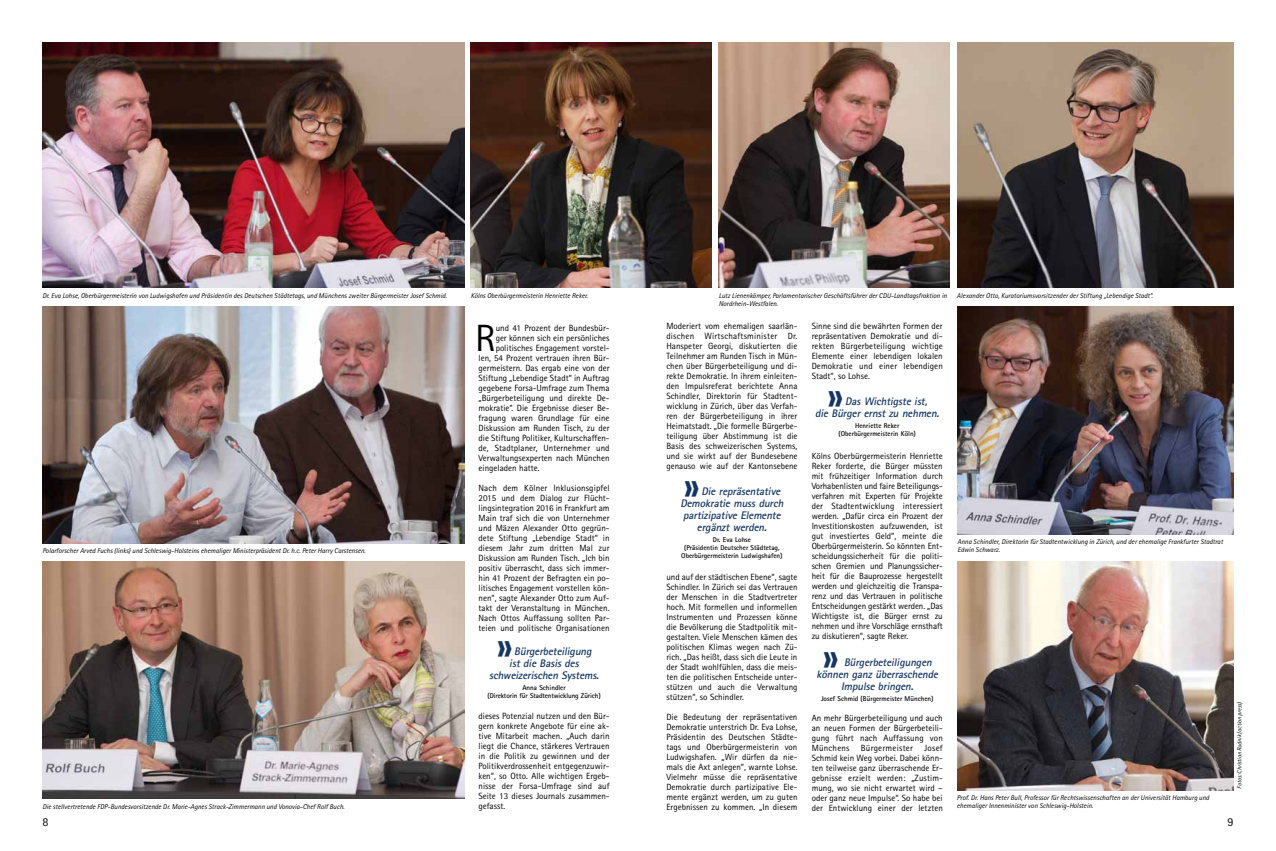
<style>
.page{position:relative;width:1276px;height:851px;background:#fff}
.page>*{position:absolute;margin:0;border:0;box-sizing:border-box;transform-origin:0 0}
.t1{font:800 40px "Rotis Sans Serif";color:#133663}
.t2{font:38px "Rotis Sans Serif";color:#000}
.t3{font:12px "Rotis Sans Serif";color:#000}
.t4{font:italic 700 11px/12px "Rotis Sans Serif";color:#133663}
.t5{font:9px/10px "Rotis Sans Serif";color:#000;text-align:justify}
.t6{font:italic 7px/8px "Rotis Sans Serif";color:#000}
.t7{font:700 7px/8px "Rotis Sans Serif";color:#000;text-align:center}
.t8{font:italic 6px "Rotis Sans Serif";letter-spacing:-.01em;color:#000}
</style>
<div class="page">
<img style="left:43px;top:43px;width:421px;height:244px">
<img style="left:957px;top:561px;width:276px;height:228px">
<img style="left:43px;top:561px;width:421px;height:237px">
<img style="left:957px;top:306px;width:276px;height:228px">
<img style="left:43px;top:306px;width:421px;height:237px">
<img style="left:471px;top:43px;width:240px;height:244px">
<img style="left:957px;top:43px;width:276px;height:244px">
<img style="left:719px;top:43px;width:231px;height:244px">
<p class="t6" style="left:42px;top:291px;width:406px">Dr. Eva Lohse, Oberbürgermeisterin von Ludwigshafen und Präsidentin des Deutschen Städtetags, und Münchens zweiter Bürgermeister Josef Schmid.</p>
<p class="t6" style="left:471px;top:291px;width:119px">Kölns Oberbürgermeisterin Henriette Reker.</p>
<p class="t6" style="left:957px;top:291px;width:197px">Alexander Otto, Kuratoriumsvorsitzender der Stiftung „Lebendige Stadt“.</p>
<p class="t6" style="left:719px;top:291px;width:230px">Lutz Lienenkämper, Parlamentarischer Geschäftsführer der CDU-Landtagsfraktion in<br>Nordrhein-Westfalen.</p>
<p class="t5" style="left:666px;top:321px;width:133px">Moderiert vom ehemaligen saarlän&shy;dischen Wirtschaftsminister Dr.<br>Hanspeter Georgi, diskutierten die Teilnehmer am Runden Tisch in Mün&shy;chen über Bürgerbeteiligung und di&shy;rekte Demokratie. In ihrem einleiten&shy;den Impulsreferat berichtete Anna Schindler, Direktorin für Stadtent&shy;wicklung in Zürich, über das Verfah&shy;ren der Bürgerbeteiligung in ihrer Heimatstadt. „Die formelle Bürgerbe&shy;teiligung über Abstimmung ist die Basis des schweizerischen Systems, und sie wirkt auf der Bundesebene genauso wie auf der Kantonsebene</p>
<p class="t5" style="left:811px;top:321px;width:133px">Sinne sind die bewährten Formen der repräsentativen Demokratie und di&shy;rekten Bürgerbeteiligung wichtige Elemente einer lebendigen lokalen Demokratie und einer lebendigen Stadt“, so Lohse.</p>
<h2 class="t2" style="left:475px;top:315px;width:22px">R</h2>
<p class="t5" style="left:496px;top:323px;width:115px">und 41 Prozent der Bundesbür-</p>
<p class="t5" style="left:496px;top:333px;width:115px">ger können sich ein persönliches</p>
<p class="t5" style="left:496px;top:343px;width:115px">politisches Engagement vorstel-</p>
<p class="t5" style="left:478px;top:353px;width:133px">len, 54 Prozent vertrauen ihren Bür-</p>
<p class="t5" style="left:478px;top:363px;width:133px">germeistern. Das ergab eine von der</p>
<p class="t5" style="left:478px;top:373px;width:133px">Stiftung „Lebendige Stadt“ in Auftrag</p>
<p class="t5" style="left:478px;top:383px;width:133px">gegebene Forsa-Umfrage zum Thema</p>
<p class="t5" style="left:478px;top:393px;width:133px">„Bürgerbeteiligung und direkte De-</p>
<p class="t5" style="left:478px;top:403px;width:133px">mokratie“. Die Ergebnisse dieser Be-</p>
<p class="t5" style="left:478px;top:413px;width:133px">fragung waren Grundlage für eine</p>
<p class="t5" style="left:478px;top:423px;width:133px">Diskussion am Runden Tisch, zu der</p>
<p class="t5" style="left:478px;top:433px;width:133px">die Stiftung Politiker, Kulturschaffen-</p>
<p class="t5" style="left:478px;top:443px;width:133px">de, Stadtplaner, Unternehmer und</p>
<p class="t5" style="left:478px;top:453px;width:133px">Verwaltungsexperten nach München</p>
<p class="t5" style="left:478px;top:463px;width:63px">eingeladen hatte.</p>
<p class="t5" style="left:478px;top:483px;width:133px">Nach dem Kölner Inklusionsgipfel 2015 und dem Dialog zur Flücht&shy;lingsintegration 2016 in Frankfurt am Main traf sich die von Unternehmer und Mäzen Alexander Otto gegrün&shy;dete Stiftung „Lebendige Stadt“ in diesem Jahr zum dritten Mal zur Diskussion am Runden Tisch. „Ich bin positiv überrascht, dass sich immer&shy;hin 41 Prozent der Befragten ein po&shy;litisches Engagement vorstellen kön&shy;nen“, sagte Alexander Otto zum Auf&shy;takt der Veranstaltung in München.<br>Nach Ottos Auffassung sollten Par&shy;teien und politische Organisationen</p>
<h1 class="t1" style="left:827px;top:370px;width:18px">»</h1>
<p class="t4" style="left:815px;top:395px;width:128px;text-indent:30px">Das Wichtigste ist, die Bürger ernst zu nehmen.</p>
<p class="t7" style="left:838px;top:421px;width:79px">Henriette Reker (Oberbürgermeisterin Köln)</p>
<p class="t5" style="left:811px;top:450px;width:133px">Kölns Oberbürgermeisterin Henriette Reker forderte, die Bürger müssten mit frühzeitiger Information durch Vorhabenlisten und faire Beteiligungs&shy;verfahren mit Experten für Projekte der Stadtentwicklung interessiert werden. „Dafür circa ein Prozent der Investitionskosten aufzuwenden, ist gut investiertes Geld“, meinte die Oberbürgermeisterin. So könnten Ent&shy;scheidungssicherheit für die politi&shy;schen Gremien und Planungssicher&shy;heit für die Bauprozesse hergestellt werden und gleichzeitig die Transpa&shy;renz und das Vertrauen in politische Entscheidungen gestärkt werden. „Das Wichtigste ist, die Bürger ernst zu nehmen und ihre Vorschläge ernsthaft zu diskutieren“, sagte Reker.</p>
<h1 class="t1" style="left:683px;top:460px;width:18px">»</h1>
<p class="t4" style="left:701px;top:485px;width:83px">Die repräsentative</p>
<p class="t4" style="left:680px;top:497px;width:107px">Demokratie muss durch</p>
<p class="t4" style="left:683px;top:509px;width:101px">partizipative Elemente</p>
<p class="t4" style="left:697px;top:521px;width:74px">ergänzt werden.</p>
<p class="t7" style="left:681px;top:535px;width:103px">Dr. Eva Lohse<br>(Präsidentin Deutscher Städtetag,<br>Oberbürgermeisterin Ludwigshafen)</p>
<p class="t6" style="left:957px;top:537px;width:267px">Anna Schindler, Direktorin für Stadtentwicklung in Zürich, und der ehemalige Frankfurter Stadtrat<br>Edwin Schwarz.</p>
<p class="t6" style="left:43px;top:547px;width:325px">Polarforscher Arved Fuchs (links) und Schleswig-Holsteins ehemaliger Ministerpräsident Dr. h.c. Peter Harry Carstensen.</p>
<p class="t5" style="left:666px;top:572px;width:133px">und auf der städtischen Ebene“, sagte Schindler. In Zürich sei das Vertrauen der Menschen in die Stadtvertreter hoch. Mit formellen und informellen Instrumenten und Prozessen könne die Bevölkerung die Stadtpolitik mit&shy;gestalten. Viele Menschen kämen des politischen Klimas wegen nach Zü&shy;rich. „Das heißt, dass sich die Leute in der Stadt wohlfühlen, dass die meis&shy;ten die politischen Entscheide unter&shy;stützen und auch die Verwaltung stützen“, so Schindler.</p>
<p class="t5" style="left:666px;top:712px;width:133px">Die Bedeutung der repräsentativen Demokratie unterstrich Dr. Eva Lohse, Präsidentin des Deutschen Städte&shy;tags und Oberbürgermeisterin von Ludwigshafen. „Wir dürfen da nie&shy;mals die Axt anlegen“, warnte Lohse.<br>Vielmehr müsse die repräsentative Demokratie durch partizipative Ele&shy;mente ergänzt werden, um zu guten Ergebnissen zu kommen. „In diesem</p>
<h1 class="t1" style="left:496px;top:620px;width:18px">»</h1>
<p class="t4" style="left:514px;top:645px;width:81px">Bürgerbeteiligung</p>
<p class="t4" style="left:509px;top:657px;width:73px">ist die Basis des</p>
<p class="t4" style="left:489px;top:669px;width:114px">schweizerischen Systems.</p>
<p class="t7" style="left:487px;top:683px;width:115px">Anna Schindler<br>(Direktorin für Stadtentwicklung Zürich)</p>
<h1 class="t1" style="left:822px;top:630px;width:18px">»</h1>
<p class="t4" style="left:844px;top:655px;width:92px">Bürgerbeteiligungen</p>
<p class="t4" style="left:816px;top:667px;width:125px">können ganz überraschende</p>
<p class="t4" style="left:841px;top:679px;width:76px">Impulse bringen.</p>
<p class="t7" style="left:821px;top:694px;width:114px">Josef Schmid (Bürgermeister München)</p>
<p class="t5" style="left:478px;top:710px;width:133px">dieses Potenzial nutzen und den Bür&shy;gern konkrete Angebote für eine ak&shy;tive Mitarbeit machen. „Auch darin liegt die Chance, stärkeres Vertrauen in die Politik zu gewinnen und der Politikverdrossenheit entgegenzuwir&shy;ken“, so Otto. Alle wichtigen Ergeb&shy;nisse der Forsa-Umfrage sind auf Seite 13 dieses Journals zusammen&shy;gefasst.</p>
<p class="t5" style="left:811px;top:712px;width:133px">An mehr Bürgerbeteiligung und auch an neuen Formen der Bürgerbeteili&shy;gung führt nach Auffassung von Münchens Bürgermeister Josef Schmid kein Weg vorbei. Dabei könn&shy;ten teilweise ganz überraschende Er&shy;gebnisse erzielt werden: „Zustim&shy;mung, wo sie nicht erwartet wird – oder ganz neue Impulse“. So habe bei der Entwicklung einer der letzten</p>
<p class="t6" style="left:956px;top:793px;width:254px">Prof. Dr. Hans Peter Bull, Professor für Rechtswissenschaften an der Universität Hamburg und</p>
<p class="t6" style="left:43px;top:802px;width:304px">Die stellvertretende FDP-Bundesvorsitzende Dr. Marie-Agnes Strack-Zimmermann und Vonovia-Chef Rolf Buch.</p>
<p class="t6" style="left:956px;top:801px;width:138px">ehemaliger Innenminister von Schleswig-Holstein.</p>
<p class="t8" style="left:1236px;top:788px;width:88px;rotate:-90deg">Fotos: Christian Rudnik (action press)</p>
<h3 class="t3" style="left:43px;top:814px;width:7px">8</h3>
<h3 class="t3" style="left:1227px;top:814px;width:7px">9</h3>
</div>
